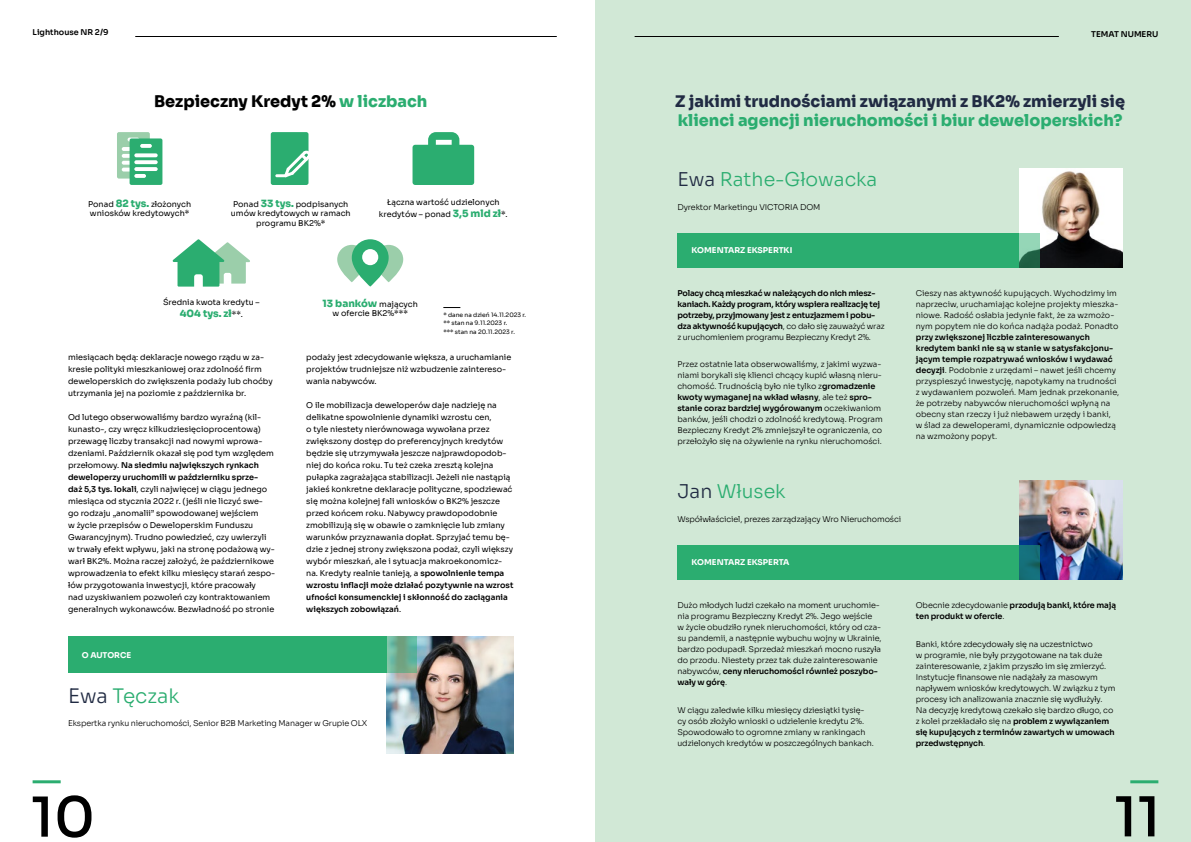
<style>
.page{position:relative;width:1191px;height:842px;background:#fff}
.page>*{position:absolute;margin:0;border:0;box-sizing:border-box;transform-origin:0 0}
.t1{font:500 55px "Sora";color:#000}
.t2{font:300 20px "Sora";color:#2bad70}
.t3{font:300 19px "Sora";color:#2bad70}
.t4{font:800 16px "Sora";color:#2bad70}
.t5{font:800 16px "Sora";color:#212b43}
.t6{font:800 16px "Sora";color:#000}
.t7{font:800 10px "Sora";color:#2bad70}
.t8{font:300 8px/11px "Sora";letter-spacing:-.01em;color:#000}
.t9{font:8px/12px "Sora";color:#000}
.t10{font:600 8px/11px "Sora";letter-spacing:-.02em;color:#000}
.t11{font:700 8px "Sora";color:#fff}
.t12{font:600 8px "Sora";color:#000}
.t13{font:6px/8.6px "Sora";color:#000}
.s1{color:#2bad70}
.s2{color:#212b43}
.s3{font-weight:800;font-size:10px;color:#2bad70}
.s4{font-weight:400;font-size:8px;color:#000}
.s5{font-weight:600}
.s6{font-weight:300}
</style>
<div class="page">
<hr style="left:135px;top:36px;width:422px;height:1px;background:#000">
<div style="left:595px;top:0;width:596px;height:842px;background:#d1e8d6"></div>
<img style="left:1019px;top:168px;width:104px;height:99px">
<img style="left:1019px;top:480px;width:104px;height:99px">
<div style="left:677px;top:233px;width:342px;height:34px;background:#2bad70"></div>
<div style="left:677px;top:545px;width:342px;height:34px;background:#2bad70"></div>
<svg style="left:1019px;top:233px;width:20px;height:34px"></svg>
<svg style="left:1019px;top:545px;width:20px;height:34px"></svg>
<hr style="left:634px;top:36px;width:424px;height:1px;background:#000">
<div style="left:117px;top:132px;width:33px;height:47px;background:#9bceaa;border-radius:2px"></div>
<hr style="left:122px;top:147px;width:23px;height:4px;background:#fff;border-radius:2px">
<svg style="left:122px;top:154px;width:23px;height:4px"></svg>
<svg style="left:122px;top:161px;width:23px;height:4px"></svg>
<svg style="left:122px;top:168px;width:11px;height:4px"></svg>
<div style="left:130px;top:138px;width:32px;height:47px;background:#2bad70;border-radius:2px"></div>
<svg style="left:134px;top:153px;width:24px;height:4px"></svg>
<svg style="left:134px;top:160px;width:24px;height:4px"></svg>
<svg style="left:134px;top:167px;width:24px;height:4px"></svg>
<svg style="left:134px;top:174px;width:12px;height:4px"></svg>
<svg style="left:140px;top:144px;width:12px;height:4px"></svg>
<div style="left:271px;top:132px;width:37px;height:53px;background:#2bad70;border-radius:2px"></div>
<svg style="left:275px;top:150px;width:34px;height:27px"></svg>
<svg style="left:412px;top:132px;width:62px;height:53px;background:#4dba86"></svg>
<svg style="left:172px;top:239px;width:78px;height:48px"></svg>
<svg style="left:337px;top:239px;width:66px;height:48px"></svg>
<div style="left:362px;top:249px;width:16px;height:16px;background:#fff;border-radius:50%"></div>
<svg style="left:443px;top:307px;width:17px;height:1px"></svg>
<img style="left:386px;top:636px;width:127px;height:118px">
<div style="left:68px;top:636px;width:318px;height:36px;background:#2bad70"></div>
<svg style="left:386px;top:636px;width:31px;height:36px"></svg>
<hr style="left:33px;top:780px;width:28px;height:3px;background:#2bad70">
<hr style="left:1130px;top:780px;width:28px;height:3px;background:#2bad70">
<p class="t12" style="left:33px;top:26px;width:77px">Lighthouse NR 2/9</p>
<p class="t12" style="left:1091px;top:28px;width:69px">TEMAT NUMERU</p>
<h3 class="t6" style="left:154px;top:88px;width:275px">Bezpieczny Kredyt 2% <span class="s1">w liczbach</span></h3>
<h3 class="t5" style="left:675px;top:88px;width:451px">Z jakimi trudnościami związanymi z BK2% zmierzyli się</h3>
<h3 class="t4" style="left:678px;top:107px;width:446px">klienci agencji nieruchomości i biur deweloperskich?</h3>
<h3 class="t3" style="left:677px;top:164px;width:201px"><span class="s2">Ewa</span> Rathe-Głowacka</h3>
<p class="t9" style="left:88px;top:198px;width:105px;line-height:9.6px">Ponad <span class="s3">82 tys.</span> złożonych wniosków kredytowych*</p>
<p class="t9" style="left:231px;top:198px;width:121px;line-height:9.6px;text-align:center">Ponad <span class="s3">33 tys.</span> podpisanych umów kredytowych w ramach programu BK2%*</p>
<p class="t9" style="left:379px;top:195px;width:130px;text-align:center">Łączna wartość udzielonych kredytów – ponad <span class="s3">3,5 mld zł</span>*.</p>
<p class="t9" style="left:163px;top:295px;width:98px">Średnia kwota kredytu –</p>
<p class="t7" style="left:180px;top:305px;width:65px">404 tys. zł<span class="s4">**.</span></p>
<p class="t9" style="left:68px;top:350px;width:206px">miesiącach będą: deklaracje nowego rządu w za&shy;kresie polityki mieszkaniowej oraz zdolność firm deweloperskich do zwiększenia podaży lub choćby utrzymania jej na poziomie z października br.</p>
<p class="t9" style="left:68px;top:410px;width:209px">Od lutego obserwowaliśmy bardzo wyraźną (kil&shy;kunasto-, czy wręcz kilkudziesięcioprocentową) przewagę liczby transakcji nad nowymi wprowa&shy;dzeniami. Październik okazał się pod tym względem przełomowy. <span class="s5">Na siedmiu największych rynkach deweloperzy uruchomili w październiku sprze-<br>daż 5,3 tys. lokali</span>, czyli najwięcej w ciągu jednego miesiąca od stycznia 2022 r. (jeśli nie liczyć swe&shy;go rodzaju „anomalii” spowodowanej wejściem<br>w życie przepisów o Deweloperskim Funduszu Gwarancyjnym). Trudno powiedzieć, czy uwierzyli<br>w trwały efekt wpływu, jaki na stronę podażową wy&shy;warł BK2%. Można raczej założyć, że październikowe wprowadzenia to efekt kilku miesięcy starań zespo&shy;łów przygotowania inwestycji, które pracowały<br>nad uzyskiwaniem pozwoleń czy kontraktowaniem generalnych wykonawców. Bezwładność po stronie</p>
<p class="t11" style="left:82px;top:648px;width:51px">O AUTORCE</p>
<h2 class="t2" style="left:68px;top:680px;width:113px"><span class="s2">Ewa</span> Tęczak</h2>
<p class="t7" style="left:322px;top:295px;width:97px">13 banków <span class="s4">mających</span></p>
<p class="t9" style="left:332px;top:307px;width:77px">w ofercie BK2%***</p>
<p class="t13" style="left:443px;top:310px;width:84px">* dane na dzień 14.11.2023 r. ** stan na 9.11.2023 r.<br>*** stan na 20.11.2023 r.</p>
<p class="t9" style="left:306px;top:350px;width:206px">podaży jest zdecydowanie większa, a uruchamianie projektów trudniejsze niż wzbudzenie zaintereso&shy;wania nabywców.</p>
<p class="t9" style="left:306px;top:398px;width:209px">O ile mobilizacja deweloperów daje nadzieję na delikatne spowolnienie dynamiki wzrostu cen,<br>o tyle niestety nierównowaga wywołana przez zwiększony dostęp do preferencyjnych kredytów będzie się utrzymywała jeszcze najprawdopodob&shy;niej do końca roku. Tu też czeka zresztą kolejna pułapka zagrażająca stabilizacji. Jeżeli nie nastąpią jakieś konkretne deklaracje polityczne, spodziewać się można kolejnej fali wniosków o BK2% jeszcze przed końcem roku. Nabywcy prawdopodobnie zmobilizują się w obawie o zamknięcie lub zmiany warunków przyznawania dopłat. Sprzyjać temu bę&shy;dzie z jednej strony zwiększona podaż, czyli większy wybór mieszkań, ale i sytuacja makroekonomicz&shy;na. Kredyty realnie tanieją, a <span class="s5">spowolnienie tempa wzrostu inflacji może działać pozytywnie na wzrost ufności konsumenckiej i skłonność do zaciągania większych zobowiązań</span>.</p>
<p class="t8" style="left:68px;top:717px;width:301px">Ekspertka rynku nieruchomości, Senior B2B Marketing Manager w Grupie OLX</p>
<p class="t8" style="left:677px;top:201px;width:145px">Dyrektor Marketingu VICTORIA DOM</p>
<p class="t11" style="left:691px;top:244px;width:102px">KOMENTARZ EKSPERTKI</p>
<p class="t10" style="left:677px;top:287px;width:209px">Polacy chcą mieszkać w należących do nich miesz&shy;kaniach. Każdy program, który wspiera realizację tej potrzeby, przyjmowany jest z entuzjazmem i pobu&shy;dza aktywność kupujących<span class="s6">, co dało się zauważyć wraz z uruchomieniem programu Bezpieczny Kredyt 2%.</span></p>
<p class="t8" style="left:677px;top:358px;width:207px">Przez ostatnie lata obserwowaliśmy, z jakimi wyzwa&shy;niami borykali się klienci chcący kupić własną nieru&shy;chomość. Trudnością było nie tylko z<span class="s5">gromadzenie kwoty wymaganej na wkład własny</span>, ale też <span class="s5">spro&shy;stanie coraz bardziej wygórowanym</span> oczekiwaniom banków, jeśli chodzi o zdolność kredytową. Program Bezpieczny Kredyt 2% zmniejszył te ograniczenia, co przełożyło się na ożywienie na rynku nieruchomości.</p>
<h3 class="t3" style="left:677px;top:476px;width:110px"><span class="s2">Jan</span> Włusek</h3>
<p class="t8" style="left:677px;top:513px;width:225px">Współwłaściciel, prezes zarządzający Wro Nieruchomości</p>
<p class="t11" style="left:691px;top:556px;width:99px">KOMENTARZ EKSPERTA</p>
<p class="t8" style="left:677px;top:599px;width:206px">Dużo młodych ludzi czekało na moment uruchomie&shy;nia programu Bezpieczny Kredyt 2%. Jego wejście<br>w życie obudziło rynek nieruchomości, który od cza&shy;su pandemii, a następnie wybuchu wojny w Ukrainie, bardzo podupadł. Sprzedaż mieszkań mocno ruszyła do przodu. Niestety przez tak duże zainteresowanie nabywców, <span class="s5">ceny nieruchomości również poszybo&shy;wały w górę</span>.</p>
<p class="t8" style="left:677px;top:703px;width:198px">W ciągu zaledwie kilku miesięcy dziesiątki tysię&shy;cy osób złożyło wnioski o udzielenie kredytu 2%.<br>Spowodowało to ogromne zmiany w rankingach udzielonych kredytów w poszczególnych bankach.</p>
<p class="t8" style="left:915px;top:287px;width:204px">Cieszy nas aktywność kupujących. Wychodzimy im naprzeciw, uruchamiając kolejne projekty mieszka&shy;niowe. Radość osłabia jedynie fakt, że za wzmożo&shy;nym popytem nie do końca nadąża podaż. Ponadto</p>
<p class="t8" style="left:915px;top:331px;width:205px"><span class="s5">przy zwiększonej liczbie zainteresowanych kredytem banki nie są w stanie w satysfakcjonu&shy;jącym tempie rozpatrywać wniosków i wydawać decyzji</span>. Podobnie z urzędami – nawet jeśli chcemy przyspieszyć inwestycję, napotykamy na trudności z wydawaniem pozwoleń. Mam jednak przekonanie, że potrzeby nabywców nieruchomości wpłyną na obecny stan rzeczy i już niebawem urzędy i banki, w ślad za deweloperami, dynamicznie odpowiedzą na wzmożony popyt.</p>
<p class="t10" style="left:915px;top:599px;width:202px"><span class="s6">Obecnie zdecydowanie</span> przodują banki, które mają ten produkt w ofercie<span class="s6">.</span></p>
<p class="t8" style="left:915px;top:637px;width:201px">Banki, które zdecydowały się na uczestnictwo<br>w programie, nie były przygotowane na tak duże zainteresowanie, z jakim przyszło im się zmierzyć.<br>Instytucje finansowe nie nadążały za masowym napływem wniosków kredytowych. W związku z tym procesy ich analizowania znacznie się wydłużyły.<br>Na decyzję kredytową czekało się bardzo długo, co z kolei przekładało się na <span class="s5">problem z wywiązaniem się kupujących z terminów zawartych w umowach przedwstępnych</span>.</p>
<h1 class="t1" style="left:31px;top:772px;width:66px">10</h1>
<h1 class="t1" style="left:1114px;top:771px;width:48px">11</h1>
</div>
